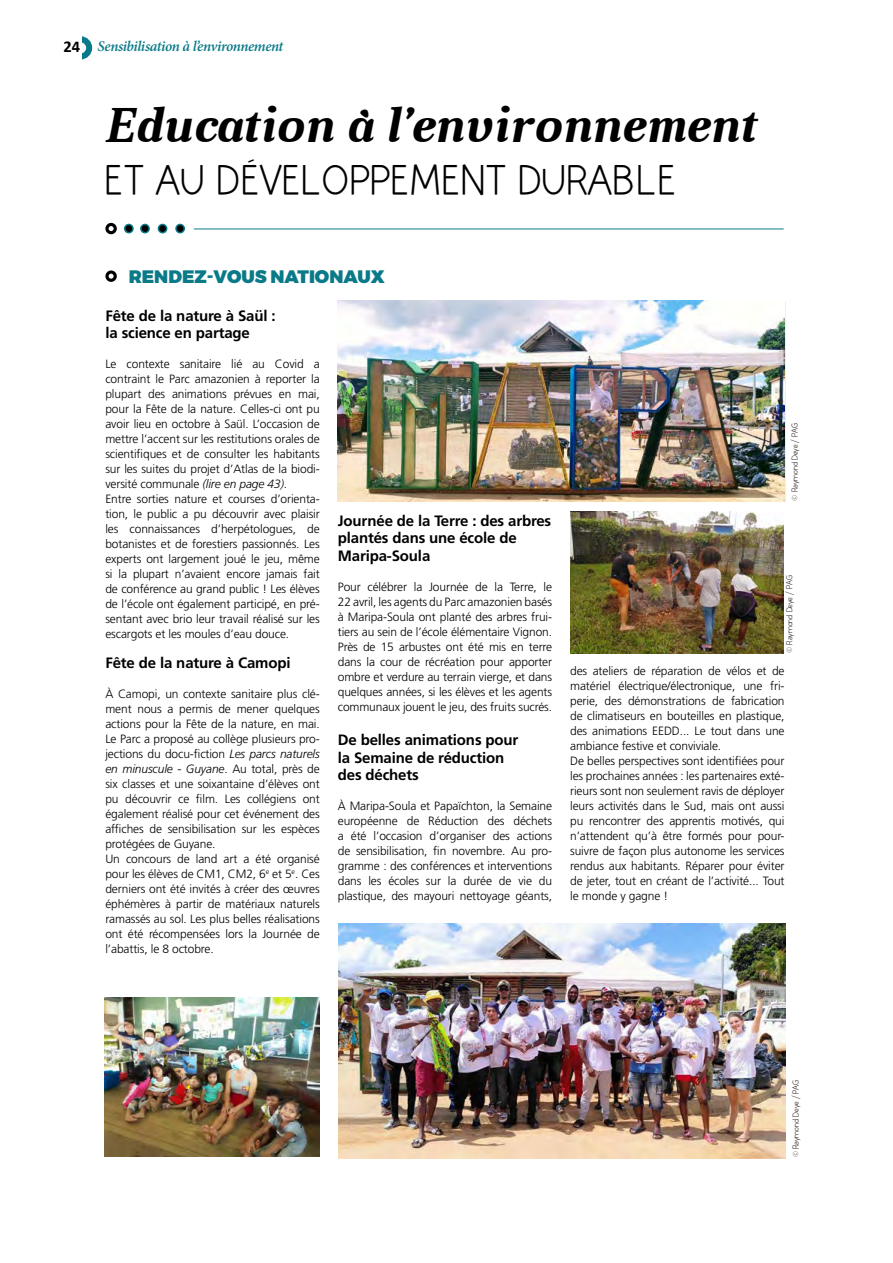
<style>
.page{position:relative;width:893px;height:1263px;background:#fff}
.page>*{position:absolute;margin:0;border:0;box-sizing:border-box;transform-origin:0 0}
.t1{font:italic 700 49.5px "Aver";color:#000}
.t2{font:300 43.5px "Huelic";letter-spacing:.02em;color:#000}
.t3{font:900 18px "Montserrat";color:#0a7a88}
.t4{font:700 15px/17.4px "Frutiger LT Std";letter-spacing:-.01em;color:#000}
.t5{font:italic 600 14.85px "Minion Pro";letter-spacing:-.03em;color:#0a7a88}
.t6{font:300 12px/15px "Frutiger LT Std";letter-spacing:-.01em;color:#000}
.t7{font:300 9px "Huelic";color:#2d2520}
.s1{font-family:"Calibri";font-weight:700;font-style:normal;font-size:16.5px;color:#000}
.s2{font-style:italic}
</style>
<div class="page">
<div style="left:69px;top:36px;width:23px;height:23px;border:6px solid #0a7a88;border-radius:50%"></div>
<div style="left:63px;top:30px;width:19px;height:38px;background:#fff"></div>
<div style="left:105px;top:270px;width:12px;height:12px;border:3px solid #000;border-radius:50%"></div>
<hr style="left:194px;top:229px;width:590px;height:1px;background:#0a7a88">
<div style="left:105px;top:223px;width:12px;height:11px;border:3px solid #000;border-radius:50%"></div>
<div style="left:125px;top:224px;width:8px;height:9px;background:#000;border-radius:50%"></div>
<div style="left:124px;top:224px;width:10px;height:9px;border:2px solid #0a7a88;border-radius:50%"></div>
<div style="left:141px;top:224px;width:8px;height:9px;background:#000;border-radius:50%"></div>
<div style="left:140px;top:224px;width:10px;height:9px;border:2px solid #0a7a88;border-radius:50%"></div>
<div style="left:158px;top:224px;width:9px;height:9px;background:#000;border-radius:50%"></div>
<div style="left:158px;top:224px;width:9px;height:9px;border:2px solid #0a7a88;border-radius:50%"></div>
<div style="left:176px;top:224px;width:8px;height:9px;background:#000;border-radius:50%"></div>
<div style="left:175px;top:224px;width:10px;height:9px;border:2px solid #0a7a88;border-radius:50%"></div>
<img style="left:105px;top:997px;width:215px;height:160px">
<img style="left:338px;top:301px;width:446px;height:201px">
<img style="left:570px;top:511px;width:213px;height:142px">
<img style="left:338px;top:923px;width:447px;height:235px">
<p class="t5" style="left:63px;top:36px;width:221px"><span class="s1">24</span> Sensibilisation à l’environnement</p>
<h1 class="t1" style="left:105px;top:97px;width:652px">Education à l’environnement</h1>
<h2 class="t2" style="left:105px;top:159px;width:573px">ET AU DÉVELOPPEMENT DURABLE</h2>
<h3 class="t3" style="left:129px;top:262px;width:257px">RENDEZ-VOUS NATIONAUX</h3>
<p class="t4" style="left:105px;top:307px;width:172px">Fête de la nature à Saül : la science en partage</p>
<p class="t6" style="left:105px;top:357px;width:216px">Le contexte sanitaire lié au Covid a contraint le Parc amazonien à reporter la plupart des animations prévues en mai, pour la Fête de la nature. Celles-ci ont pu avoir lieu en octobre à Saül. L’occasion de mettre l’accent sur les restitutions orales de scientifiques et de consulter les habitants sur les suites du projet d’Atlas de la biodi&shy;versité communale <span class="s2">(lire en page 43)</span>.<br>Entre sorties nature et courses d’orienta&shy;tion, le public a pu découvrir avec plaisir les connaissances d’herpétologues, de botanistes et de forestiers passionnés. Les experts ont largement joué le jeu, même si la plupart n’avaient encore jamais fait de conférence au grand public ! Les élèves de l’école ont également participé, en pré&shy;sentant avec brio leur travail réalisé sur les escargots et les moules d’eau douce.</p>
<p class="t4" style="left:105px;top:654px;width:187px">Fête de la nature à Camopi</p>
<p class="t6" style="left:105px;top:687px;width:216px">À Camopi, un contexte sanitaire plus clé&shy;ment nous a permis de mener quelques actions pour la Fête de la nature, en mai.<br>Le Parc a proposé au collège plusieurs pro&shy;jections du docu-fiction <span class="s2">Les parcs naturels en minuscule - Guyane</span>. Au total, près de six classes et une soixantaine d’élèves ont pu découvrir ce film. Les collégiens ont également réalisé pour cet événement des affiches de sensibilisation sur les espèces protégées de Guyane.<br>Un concours de land art a été organisé pour les élèves de CM1, CM2, 6<sup>e</sup> et 5<sup>e</sup>. Ces derniers ont été invités à créer des œuvres éphémères à partir de matériaux naturels ramassés au sol. Les plus belles réalisations ont été récompensées lors la Journée de l’abattis, le 8 octobre.</p>
<p class="t4" style="left:338px;top:512px;width:215px">Journée de la Terre : des arbres plantés dans une école de<br>Maripa-Soula</p>
<p class="t6" style="left:338px;top:579px;width:216px;text-align:justify">Pour célébrer la Journée de la Terre, le 22 avril, les agents du Parc amazonien basés à Maripa-Soula ont planté des arbres frui&shy;tiers au sein de l’école élémentaire Vignon.<br>Près de 15 arbustes ont été mis en terre dans la cour de récréation pour apporter ombre et verdure au terrain vierge, et dans quelques années, si les élèves et les agents communaux jouent le jeu, des fruits sucrés.</p>
<p class="t4" style="left:338px;top:732px;width:182px">De belles animations pour la Semaine de réduction des déchets</p>
<p class="t6" style="left:338px;top:799px;width:216px;text-align:justify">À Maripa-Soula et Papaïchton, la Semaine européenne de Réduction des déchets a été l’occasion d’organiser des actions de sensibilisation, fin novembre. Au pro&shy;gramme : des conférences et interventions dans les écoles sur la durée de vie du plastique, des mayouri nettoyage géants,</p>
<p class="t7" style="left:790px;top:501px;width:79px;rotate:-90deg">© Raymond Deye / PAG</p>
<p class="t7" style="left:785px;top:653px;width:79px;rotate:-90deg">© Raymond Deye / PAG</p>
<p class="t6" style="left:570px;top:664px;width:216px">des ateliers de réparation de vélos et de matériel électrique/électronique, une fri&shy;perie, des démonstrations de fabrication de climatiseurs en bouteilles en plastique, des animations EEDD... Le tout dans une ambiance festive et conviviale.<br>De belles perspectives sont identifiées pour les prochaines années : les partenaires exté&shy;rieurs sont non seulement ravis de déployer leurs activités dans le Sud, mais ont aussi pu rencontrer des apprentis motivés, qui n’attendent qu’à être formés pour pour&shy;suivre de façon plus autonome les services rendus aux habitants. Réparer pour éviter de jeter, tout en créant de l’activité... Tout le monde y gagne !</p>
<p class="t7" style="left:791px;top:1157px;width:79px;rotate:-90deg">© Raymond Deye / PAG</p>
</div>
